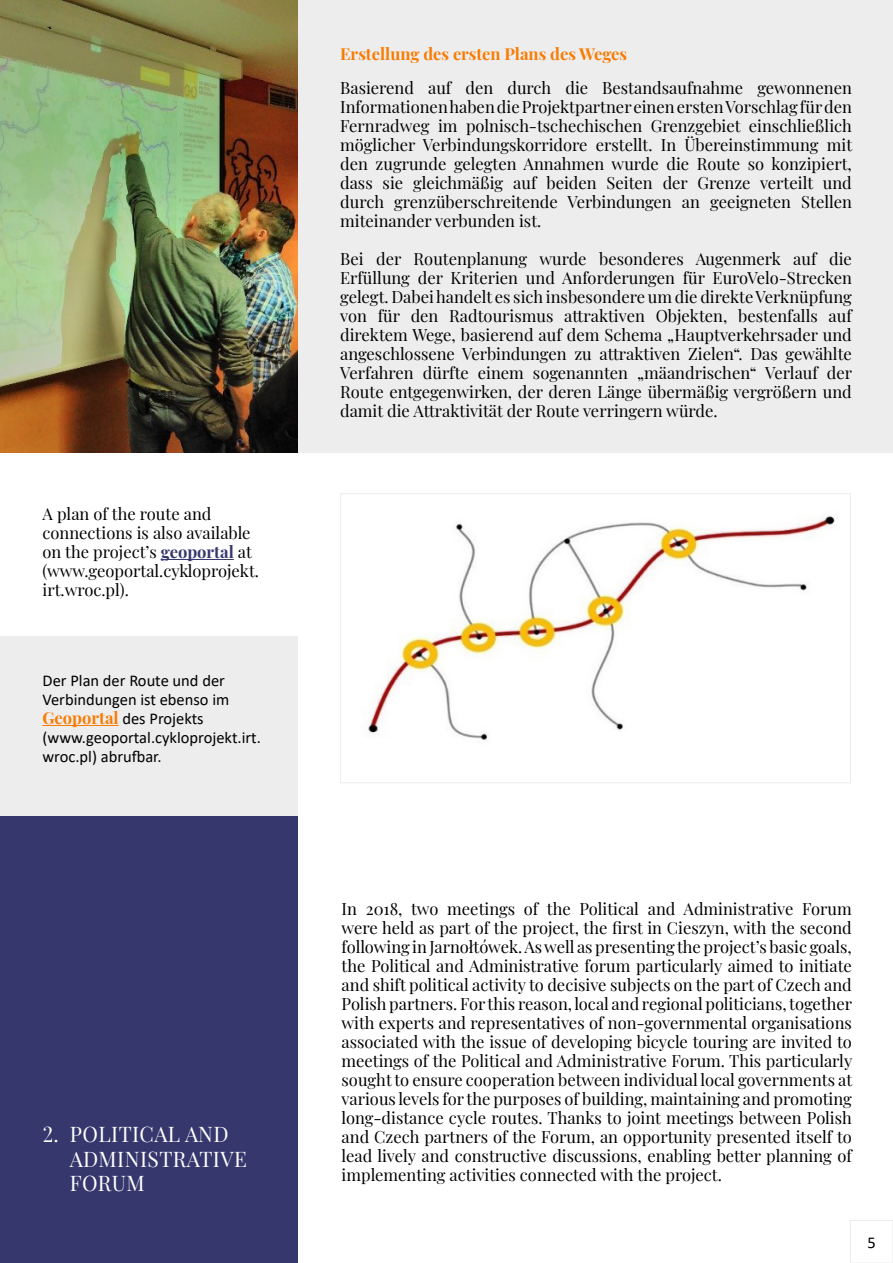
<style>
.page{position:relative;width:893px;height:1263px;background:#fff}
.page>*{position:absolute;margin:0;border:0;box-sizing:border-box;transform-origin:0 0}
.t1{font:21px/24.2px "Playfair Display";letter-spacing:.02em;color:#fff}
.t2{font:16.5px/18.9px "Playfair Display";color:#000;text-align:justify}
.t3{font:16.5px/19px "Calibri";color:#000}
.t4{font:700 16.5px "Playfair Display";color:#f97b02}
.s1{font-weight:700;color:#36376d}
.s2{font-family:"Playfair Display";font-weight:700;color:#f97b02}
</style>
<div class="page">
<div style="left:850px;top:1220px;width:43px;height:43px;border:1px solid #ededed"></div>
<div style="left:0;top:636px;width:298px;height:180px;background:#ededed"></div>
<div style="left:298px;top:0;width:595px;height:453px;background:#ededed"></div>
<div style="left:0;top:816px;width:298px;height:447px;background:#36376d"></div>
<img style="left:0;top:0;width:298px;height:453px">
<img style="left:367px;top:516px;width:468px;height:225px">
<div style="left:340px;top:493px;width:511px;height:290px;border:1px solid #ededed"></div>
<hr style="left:161px;top:559px;width:73px;height:1px;background:#36376d">
<hr style="left:43px;top:725px;width:76px;height:1px;background:#f97b02">
<p class="t2" style="left:43px;top:503px;width:218px;text-align:left">A plan of the route and connections is also available on the project’s <span class="s1">geoportal</span> at (www.geoportal.cykloprojekt. irt.wroc.pl).</p>
<p class="t3" style="left:43px;top:671px;width:220px">Der Plan der Route und der<br>Verbindungen ist ebenso im<br><span class="s2">Geoportal</span> des Projekts (www.geoportal.cykloprojekt.irt. wroc.pl) abrufbar.</p>
<p class="t1" style="left:70px;top:1121px;width:178px;text-indent:-27px">2. POLITICAL AND<br>ADMINISTRATIVE<br>FORUM</p>
<p class="t4" style="left:340px;top:41px;width:288px">Erstellung des ersten Plans des Weges</p>
<p class="t2" style="left:340px;top:77px;width:513px">Basierend auf den durch die Bestandsaufnahme gewonnenen Informationen haben die Projektpartner einen ersten Vorschlag für den Fernradweg im polnisch-tschechischen Grenzgebiet einschließlich möglicher Verbindungskorridore erstellt. In Übereinstimmung mit den zugrunde gelegten Annahmen wurde die Route so konzipiert, dass sie gleichmäßig auf beiden Seiten der Grenze verteilt und durch grenzüberschreitende Verbindungen an geeigneten Stellen miteinander verbunden ist.</p>
<p class="t2" style="left:340px;top:248px;width:514px">Bei der Routenplanung wurde besonderes Augenmerk auf die Erfüllung der Kriterien und Anforderungen für EuroVelo-Strecken gelegt. Dabei handelt es sich insbesondere um die direkte Verknüpfung von für den Radtourismus attraktiven Objekten, bestenfalls auf direktem Wege, basierend auf dem Schema „Hauptverkehrsader und angeschlossene Verbindungen zu attraktiven Zielen“. Das gewählte Verfahren dürfte einem sogenannten „mäandrischen“ Verlauf der Route entgegenwirken, der deren Länge übermäßig vergrößern und damit die Attraktivität der Route verringern würde.</p>
<p class="t2" style="left:342px;top:898px;width:512px">In 2018, two meetings of the Political and Administrative Forum were held as part of the project, the first in Cieszyn, with the second following in Jarnołtówek. As well as presenting the project’s basic goals, the Political and Administrative forum particularly aimed to initiate and shift political activity to decisive subjects on the part of Czech and Polish partners. For this reason, local and regional politicians, together with experts and representatives of non-governmental organisations associated with the issue of developing bicycle touring are invited to meetings of the Political and Administrative Forum. This particularly sought to ensure cooperation between individual local governments at various levels for the purposes of building, maintaining and promoting long-distance cycle routes. Thanks to joint meetings between Polish and Czech partners of the Forum, an opportunity presented itself to lead lively and constructive discussions, enabling better planning of implementing activities connected with the project.</p>
<p class="t3" style="left:867px;top:1232px;width:10px">5</p>
</div>
